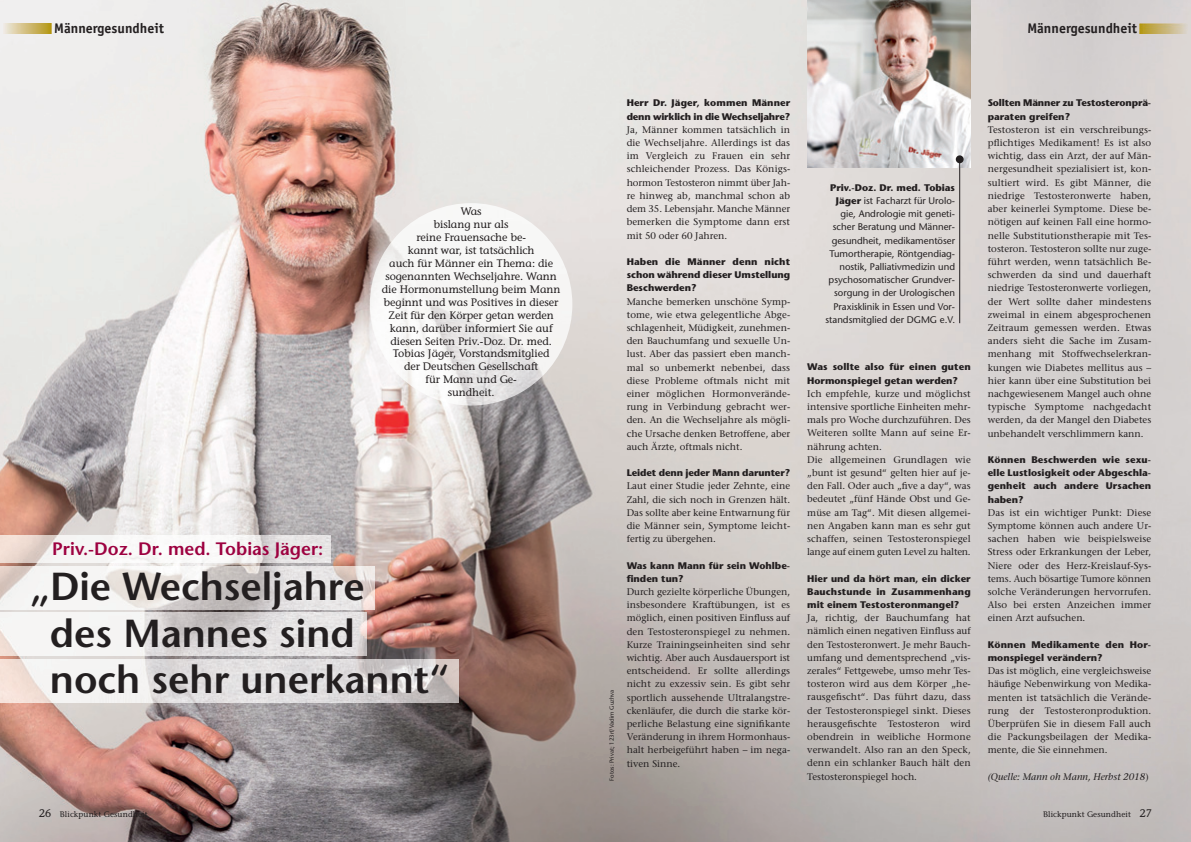
<style>
.page{position:relative;width:1191px;height:842px;background:#fff}
.page>*{position:absolute;margin:0;border:0;box-sizing:border-box;transform-origin:0 0}
.t1{font:600 39px/46.5px "Stone Sans Std";color:#231f20}
.t2{font:600 18px "Stone Sans Std";color:#9d0140}
.t3{font:700 14px "Officina Sans";color:#231f20}
.t4{font:500 10.8px/13px "Stone Informal Std";letter-spacing:-.005em;color:#231f20;text-align:center}
.t5{font:500 9.6px/13.2px "Stone Serif Std";color:#231f20;text-align:justify}
.t6{font:700 9.6px/13.2px "Stone Sans Std";color:#231f20}
.t7{font:500 9.6px/13.2px "Stone Sans Std";color:#231f20;text-align:right}
.t8{font:700 9.6px/13.2px "Stone Sans Std";letter-spacing:-.02em;color:#231f20}
.t9{font:italic 500 9.6px "Stone Serif Std";color:#231f20}
.t10{font:500 8px "Stone Informal Std";letter-spacing:.015em;color:#231f20}
.t11{font:500 6px "Stone Sans Std";color:#231f20}
.s1{font-size:11px}
.s2{font-weight:700}
.s3{font-style:normal}
</style>
<div class="page">
<img style="left:0;top:0;width:1191px;height:842px">
<img style="left:1139px;top:23px;width:48px;height:10px">
<img style="left:807px;top:0;width:163px;height:167px">
<hr style="left:959px;top:159px;width:1px;height:164px;background:#231f20">
<img style="left:4px;top:23px;width:47px;height:10px">
<img style="left:370px;top:203px;width:202px;height:203px">
<img style="left:0;top:535px;width:331px;height:28px">
<img style="left:0;top:566px;width:374px;height:43px">
<img style="left:0;top:612px;width:366px;height:44px">
<img style="left:0;top:659px;width:458px;height:43px">
<div style="left:955px;top:155px;width:8px;height:8px;background:#231f20;border-radius:50%"></div>
<h3 class="t3" style="left:54px;top:23px;width:111px">Männergesundheit</h3>
<p class="t4" style="left:382px;top:206px;width:180px">Was<br>bislang nur als<br>reine Frauensache be-<br>kannt war, ist tatsächlich<br>auch für Männer ein Thema: die sogenannten Wechseljahre. Wann die Hormonumstellung beim Mann beginnt und was Positives in dieser<br>Zeit für den Körper getan werden kann, darüber informiert Sie auf diesen Seiten Priv.-Doz. Dr. med.<br>Tobias Jäger, Vorstandsmitglied<br>der Deutschen Gesellschaft<br>für Mann und Ge-<br>sundheit.</p>
<h2 class="t2" style="left:52px;top:541px;width:273px">Priv.-Doz. Dr. med. Tobias Jäger:</h2>
<h1 class="t1" style="left:50px;top:568px;width:400px;text-indent:-19px">„Die Wechseljahre<br>des Mannes sind noch sehr unerkannt“</h1>
<p class="t10" style="left:39px;top:811px;width:110px"><span class="s1">26</span> Blickpunkt Gesundheit</p>
<h3 class="t3" style="left:1027px;top:23px;width:111px">Männergesundheit</h3>
<p class="t11" style="left:609px;top:781px;width:92px;rotate:-90deg">Fotos: Privat; 123rf/Vadim Guzhva</p>
<p class="t8" style="left:626px;top:98px;width:165px">Herr Dr. Jäger, kommen Männer denn wirklich in die Wechseljahre?</p>
<p class="t5" style="left:626px;top:124px;width:165px">Ja, Männer kommen tatsächlich in die Wechseljahre. Allerdings ist das im Vergleich zu Frauen ein sehr schleichender Prozess. Das Königs&shy;hormon Testosteron nimmt über Jah - re hinweg ab, manchmal schon ab dem 35. Lebensjahr. Manche Männer bemerken die Symptome dann erst mit 50 oder 60 Jahren.</p>
<p class="t6" style="left:626px;top:256px;width:165px;text-align:justify">Haben die Männer denn nicht schon während dieser Umstellung Beschwerden?</p>
<p class="t5" style="left:626px;top:296px;width:165px">Manche bemerken unschöne Symp&shy;tome, wie etwa gelegentliche Abge&shy;schlagenheit, Müdigkeit, zunehmen&shy;den Bauchumfang und sexuelle Un&shy;lust. Aber das passiert eben manch&shy;mal so unbemerkt nebenbei, dass diese Probleme oftmals nicht mit einer möglichen Hormonverände&shy;rung in Verbindung gebracht wer&shy;den. An die Wechseljahre als mögli&shy;che Ursache denken Betroffene, aber auch Ärzte, oftmals nicht.</p>
<p class="t6" style="left:626px;top:467px;width:165px">Leidet denn jeder Mann darunter?</p>
<p class="t5" style="left:626px;top:480px;width:165px">Laut einer Studie jeder Zehnte, eine Zahl, die sich noch in Grenzen hält.<br>Das sollte aber keine Entwarnung für die Männer sein, Symptome leicht&shy;fertig zu übergehen.</p>
<p class="t6" style="left:626px;top:560px;width:165px">Was kann Mann für sein Wohlbe&shy;finden tun?</p>
<p class="t5" style="left:626px;top:586px;width:165px">Durch gezielte körperliche Übungen, insbesondere Kraftübungen, ist es möglich, einen positiven Einfluss auf den Testosteronspiegel zu nehmen.<br>Kurze Trainingseinheiten sind sehr wichtig. Aber auch Ausdauersport ist entscheidend. Er sollte allerdings nicht zu exzessiv sein. Es gibt sehr sportlich aussehende Ultralangstre&shy;ckenläufer, die durch die starke kör&shy;perliche Belastung eine signifikante Veränderung in ihrem Hormonhaus&shy;halt herbeigeführt haben – im nega&shy;tiven Sinne.</p>
<p class="t7" style="left:825px;top:182px;width:131px"><span class="s2">Priv.-Doz. Dr. med. Tobias<br>Jäger</span> ist Facharzt für Urolo&shy;gie, Andrologie mit geneti&shy;scher Beratung und Männer&shy;gesundheit, medikamentöser<br>Tumortherapie, Röntgendiag&shy;nostik, Palliativmedizin und psychosomatischer Grundver&shy;sorgung in der Urologischen<br>Praxisklinik in Essen und Vor&shy;standsmitglied der DGMG e.V.</p>
<p class="t6" style="left:807px;top:361px;width:165px">Was sollte also für einen guten<br>Hormonspiegel getan werden?</p>
<p class="t5" style="left:807px;top:388px;width:165px;text-align:left">Ich empfehle, kurze und möglichst intensive sportliche Einheiten mehr&shy;mals pro Woche durchzuführen. Des Weiteren sollte Mann auf seine Er&shy;nährung achten.<br>Die allgemeinen Grundlagen wie „bunt ist gesund“ gelten hier auf je - den Fall. Oder auch „five a day“, was bedeutet „fünf Hände Obst und Ge - müse am Tag“. Mit diesen allgemei&shy;nen Angaben kann man es sehr gut schaffen, seinen Testosteronspiegel lange auf einem guten Level zu halten.</p>
<p class="t6" style="left:807px;top:573px;width:165px;text-align:justify">Hier und da hört man, ein dicker Bauchstünde in Zusammenhang mit einem Testosteronmangel?</p>
<p class="t5" style="left:807px;top:612px;width:165px">Ja, richtig, der Bauchumfang hat nämlich einen negativen Einfluss auf den Testosteronwert. Je mehr Bauch&shy;umfang und dementsprechend „vis&shy;zerales“ Fettgewebe, umso mehr Tes&shy;tosteron wird aus dem Körper „he&shy;rausgefischt“. Das führt dazu, dass der Testosteronspiegel sinkt. Dieses herausgefischte Testosteron wird obendrein in weibliche Hormone verwandelt. Also ran an den Speck, denn ein schlanker Bauch hält den Testosteronspiegel hoch.</p>
<p class="t6" style="left:987px;top:98px;width:165px">Sollten Männer zu Testosteronprä&shy;paraten greifen?</p>
<p class="t5" style="left:987px;top:124px;width:165px">Testosteron ist ein verschreibungs&shy;pflichtiges Medikament! Es ist also wichtig, dass ein Arzt, der auf Män&shy;nergesundheit spezialisiert ist, kon&shy;sultiert wird. Es gibt Männer, die niedrige Testosteronwerte haben, aber keinerlei Symptome. Diese be&shy;nötigen auf keinen Fall eine hormo&shy;nelle Substitutionstherapie mit Tes&shy;tosteron. Testosteron sollte nur zuge&shy;führt werden, wenn tatsächlich Be&shy;schwerden da sind und dauerhaft niedrige Testosteronwerte vorliegen, der Wert sollte daher mindestens zweimal in einem abgesprochenen Zeitraum gemessen werden. Etwas anders sieht die Sache im Zusam&shy;menhang mit Stoffwechselerkran&shy;kungen wie Diabetes mellitus aus – hier kann über eine Substitution bei nachgewiesenem Mangel auch ohne typische Symptome nachgedacht werden, da der Mangel den Diabetes unbehandelt verschlimmern kann.</p>
<p class="t6" style="left:987px;top:454px;width:165px;text-align:justify">Können Beschwerden wie sexu - elle Lustlosigkeit oder Abgeschla&shy;genheit auch andere Ursachen haben?</p>
<p class="t5" style="left:987px;top:507px;width:165px">Das ist ein wichtiger Punkt: Diese Symptome können auch andere Ur&shy;sachen haben wie beispielsweise Stress oder Erkrankungen der Leber, Niere oder des Herz-Kreislauf-Sys&shy;tems. Auch bösartige Tumore können solche Veränderungen hervorrufen.<br>Also bei ersten Anzeichen immer einen Arzt aufsuchen.</p>
<p class="t6" style="left:987px;top:639px;width:165px">Können Medikamente den Hor&shy;monspiegel verändern?</p>
<p class="t5" style="left:987px;top:665px;width:165px">Das ist möglich, eine vergleichsweise häufige Nebenwirkung von Medika&shy;menten ist tatsächlich die Verände&shy;rung der Testosteronproduktion.<br>Überprüfen Sie in diesem Fall auch die Packungsbeilagen der Medika&shy;mente, die Sie einnehmen.</p>
<p class="t9" style="left:987px;top:773px;width:162px">(Quelle: Mann oh Mann, Herbst 2018<span class="s3">)</span></p>
<p class="t10" style="left:1043px;top:811px;width:111px">Blickpunkt Gesundheit <span class="s1">27</span></p>
</div>
